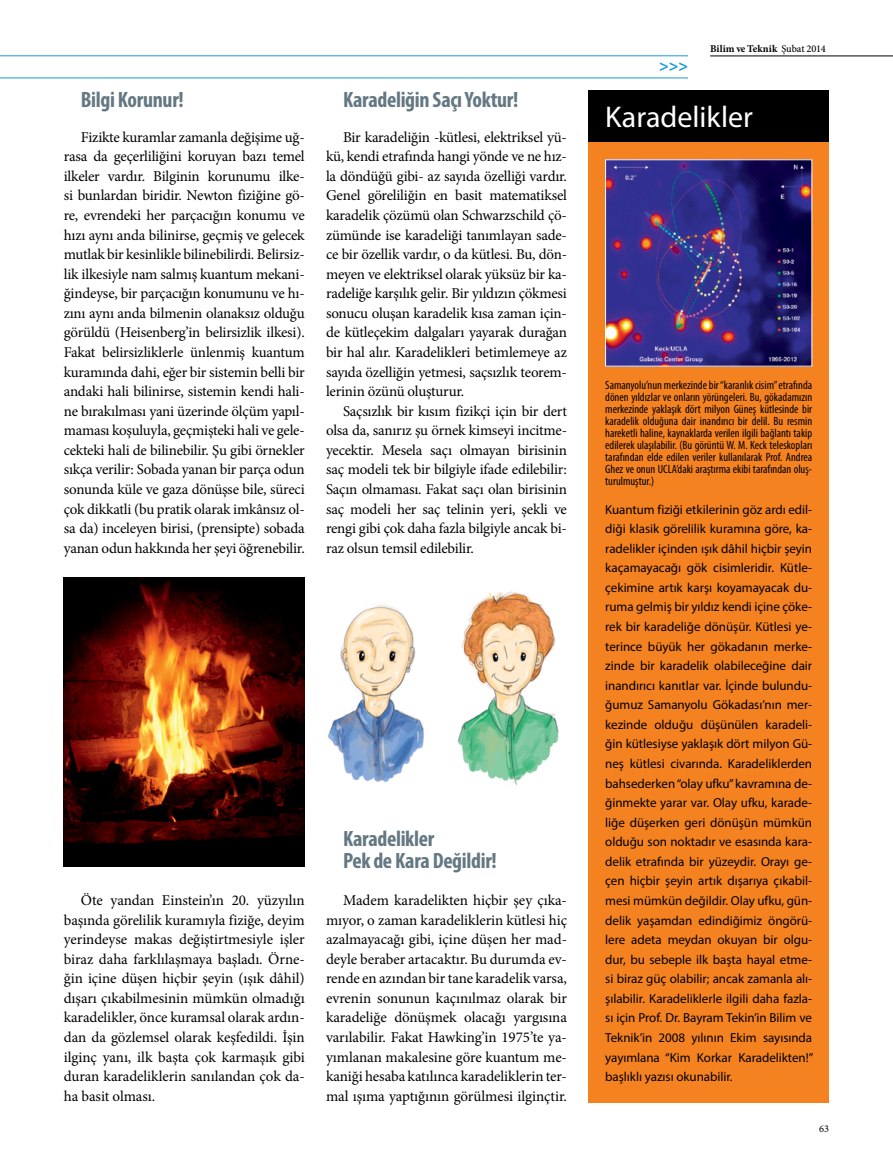
<style>
.page{position:relative;width:893px;height:1170px;background:#fff}
.page>*{position:absolute;margin:0;border:0;box-sizing:border-box;transform-origin:0 0}
.t1{font:30px "Myriad Pro";color:#fff}
.t2{font:700 condensed 22.2px/22.2px "Myriad Pro";letter-spacing:-.015em;color:#647883}
.t3{font:700 16.2px "Myriad Pro";color:#1c9ad6}
.t4{font:15px/19.5px "Minion Pro";letter-spacing:-.015em;color:#000;text-align:justify}
.t5{font:13.05px/19.5px "Myriad Pro";letter-spacing:-.005em;color:#000;text-align:justify}
.t6{font:condensed 12px/12px "Myriad Pro";color:#000;text-align:justify}
.t7{font:700 10.35px "Minion Pro";letter-spacing:.005em;color:#000}
.t8{font:10.35px "Minion Pro";color:#000}
.s1{font-weight:500}
</style>
<div class="page">
<hr style="left:710px;top:56px;width:183px;height:1px;background:#000">
<hr style="left:0;top:78px;width:688px;height:1px;background:#1c9ad6">
<hr style="left:0;top:56px;width:688px;height:1px;background:#1c9ad6">
<img style="left:64px;top:577px;width:241px;height:289px">
<img style="left:327px;top:591px;width:232px;height:194px">
<div style="left:588px;top:91px;width:241px;height:1012px;background:#f58220"></div>
<div style="left:588px;top:91px;width:241px;height:51px;background:#000"></div>
<img style="left:607px;top:161px;width:203px;height:203px">
<div style="left:605px;top:159px;width:207px;height:207px;border:1px solid #fff"></div>
<h2 class="t2" style="left:81px;top:88px;width:104px">Bilgi Korunur!</h2>
<p class="t4" style="left:64px;top:127px;width:242px;text-indent:17px">Fizikte kuramlar zamanla değişime uğ&shy;rasa da geçerliliğini koruyan bazı temel ilkeler vardır. Bilginin korunumu ilke&shy;si bunlardan biridir. Newton fiziğine gö&shy;re, evrendeki her parçacığın konumu ve hızı aynı anda bilinirse, geçmiş ve gelecek mutlak bir kesinlikle bilinebilirdi. Belirsiz&shy;lik ilkesiyle nam salmış kuantum mekani&shy;ğindeyse, bir parçacığın konumunu ve hı&shy;zını aynı anda bilmenin olanaksız olduğu görüldü (Heisenberg’in belirsizlik ilkesi).<br>Fakat belirsizliklerle ünlenmiş kuantum kuramında dahi, eğer bir sistemin belli bir andaki hali bilinirse, sistemin kendi hali&shy;ne bırakılması yani üzerinde ölçüm yapıl&shy;maması koşuluyla, geçmişteki hali ve gele&shy;cekteki hali de bilinebilir. Şu gibi örnekler sıkça verilir: Sobada yanan bir parça odun sonunda küle ve gaza dönüşse bile, süreci çok dikkatli (bu pratik olarak imkânsız ol&shy;sa da) inceleyen birisi, (prensipte) sobada yanan odun hakkında her şeyi öğrenebilir.</p>
<h2 class="t2" style="left:343px;top:88px;width:177px">Karadeliğin Saçı Yoktur!</h2>
<p class="t4" style="left:326px;top:127px;width:242px;text-indent:17px">Bir karadeliğin -kütlesi, elektriksel yü&shy;kü, kendi etrafında hangi yönde ve ne hız&shy;la döndüğü gibi- az sayıda özelliği vardır.<br>Genel göreliliğin en basit matematiksel karadelik çözümü olan Schwarzschild çö&shy;zümünde ise karadeliği tanımlayan sade&shy;ce bir özellik vardır, o da kütlesi. Bu, dön&shy;meyen ve elektriksel olarak yüksüz bir ka&shy;radeliğe karşılık gelir. Bir yıldızın çökmesi sonucu oluşan karadelik kısa zaman için&shy;de kütleçekim dalgaları yayarak durağan bir hal alır. Karadelikleri betimlemeye az sayıda özelliğin yetmesi, saçsızlık teorem&shy;lerinin özünü oluşturur.</p>
<p class="t4" style="left:326px;top:401px;width:242px;text-indent:17px">Saçsızlık bir kısım fizikçi için bir dert olsa da, sanırız şu örnek kimseyi incitme&shy;yecektir. Mesela saçı olmayan birisinin saç modeli tek bir bilgiyle ifade edilebilir:<br>Saçın olmaması. Fakat saçı olan birisinin saç modeli her saç telinin yeri, şekli ve rengi gibi çok daha fazla bilgiyle ancak bi&shy;raz olsun temsil edilebilir.</p>
<p class="t4" style="left:64px;top:890px;width:242px;text-indent:17px">Öte yandan Einstein’ın 20. yüzyılın başında görelilik kuramıyla fiziğe, deyim yerindeyse makas değiştirtmesiyle işler biraz daha farklılaşmaya başladı. Örne&shy;ğin içine düşen hiçbir şeyin (ışık dâhil) dışarı çıkabilmesinin mümkün olmadığı karadelikler, önce kuramsal olarak ardın&shy;dan da gözlemsel olarak keşfedildi. İşin ilginç yanı, ilk başta çok karmaşık gibi duran karadeliklerin sanılandan çok da&shy;ha basit olması.</p>
<h2 class="t2" style="left:343px;top:827px;width:155px">Karadelikler<br>Pek de Kara Değildir!</h2>
<p class="t4" style="left:326px;top:890px;width:242px;text-indent:17px">Madem karadelikten hiçbir şey çıka&shy;mıyor, o zaman karadeliklerin kütlesi hiç azalmayacağı gibi, içine düşen her mad&shy;deyle beraber artacaktır. Bu durumda ev&shy;rende en azından bir tane karadelik varsa, evrenin sonunun kaçınılmaz olarak bir karadeliğe dönüşmek olacağı yargısına varılabilir. Fakat Hawking’in 1975’te ya&shy;yımlanan makalesine göre kuantum me&shy;kaniği hesaba katılınca karadeliklerin ter&shy;mal ışıma yaptığının görülmesi ilginçtir.</p>
<p class="t3" style="left:659px;top:55px;width:30px">&gt;&gt;&gt;</p>
<p class="t7" style="left:710px;top:41px;width:117px">Bilim ve Teknik <span class="s1">Şubat 2014</span></p>
<h1 class="t1" style="left:605px;top:99px;width:149px">Karadelikler</h1>
<p class="t6" style="left:605px;top:379px;width:208px">Samanyolu’nun merkezinde bir “karanlık cisim” etrafında dönen yıldızlar ve onların yörüngeleri. Bu, gökadamızın merkezinde yaklaşık dört milyon Güneş kütlesinde bir karadelik olduğuna dair inandırıcı bir delil. Bu resmin hareketli haline, kaynaklarda verilen ilgili bağlantı takip edilerek ulaşılabilir. (Bu görüntü W. M. Keck teleskopları tarafından elde edilen veriler kullanılarak Prof. Andrea Ghez ve onun UCLA’daki araştırma ekibi tarafından oluş&shy;turulmuştur.)</p>
<p class="t5" style="left:605px;top:499px;width:210px">Kuantum fiziği etkilerinin göz ardı edil&shy;diği klasik görelilik kuramına göre, ka&shy;radelikler içinden ışık dâhil hiçbir şeyin kaçamayacağı gök cisimleridir. Kütle&shy;çekimine artık karşı koyamayacak du&shy;ruma gelmiş bir yıldız kendi içine çöke&shy;rek bir karadeliğe dönüşür. Kütlesi ye&shy;terince büyük her gökadanın merke&shy;zinde bir karadelik olabileceğine dair inandırıcı kanıtlar var. İçinde bulundu&shy;ğumuz Samanyolu Gökadası’nın mer&shy;kezinde olduğu düşünülen karadeli&shy;ğin kütlesiyse yaklaşık dört milyon Gü&shy;neş kütlesi civarında. Karadeliklerden bahsederken “olay ufku” kavramına de&shy;ğinmekte yarar var. Olay ufku, karade&shy;liğe düşerken geri dönüşün mümkün olduğu son noktadır ve esasında kara&shy;delik etrafında bir yüzeydir. Orayı ge&shy;çen hiçbir şeyin artık dışarıya çıkabil&shy;mesi mümkün değildir. Olay ufku, gün&shy;delik yaşamdan edindiğimiz öngörü&shy;lere adeta meydan okuyan bir olgu&shy;dur, bu sebeple ilk başta hayal etme&shy;si biraz güç olabilir; ancak zamanla alı&shy;şılabilir. Karadeliklerle ilgili daha fazla&shy;sı için Prof. Dr. Bayram Tekin’in Bilim ve Teknik’in 2008 yılının Ekim sayısında yayımlana “Kim Korkar Karadelikten!” başlıklı yazısı okunabilir.</p>
<p class="t8" style="left:819px;top:1121px;width:11px">63</p>
</div>
